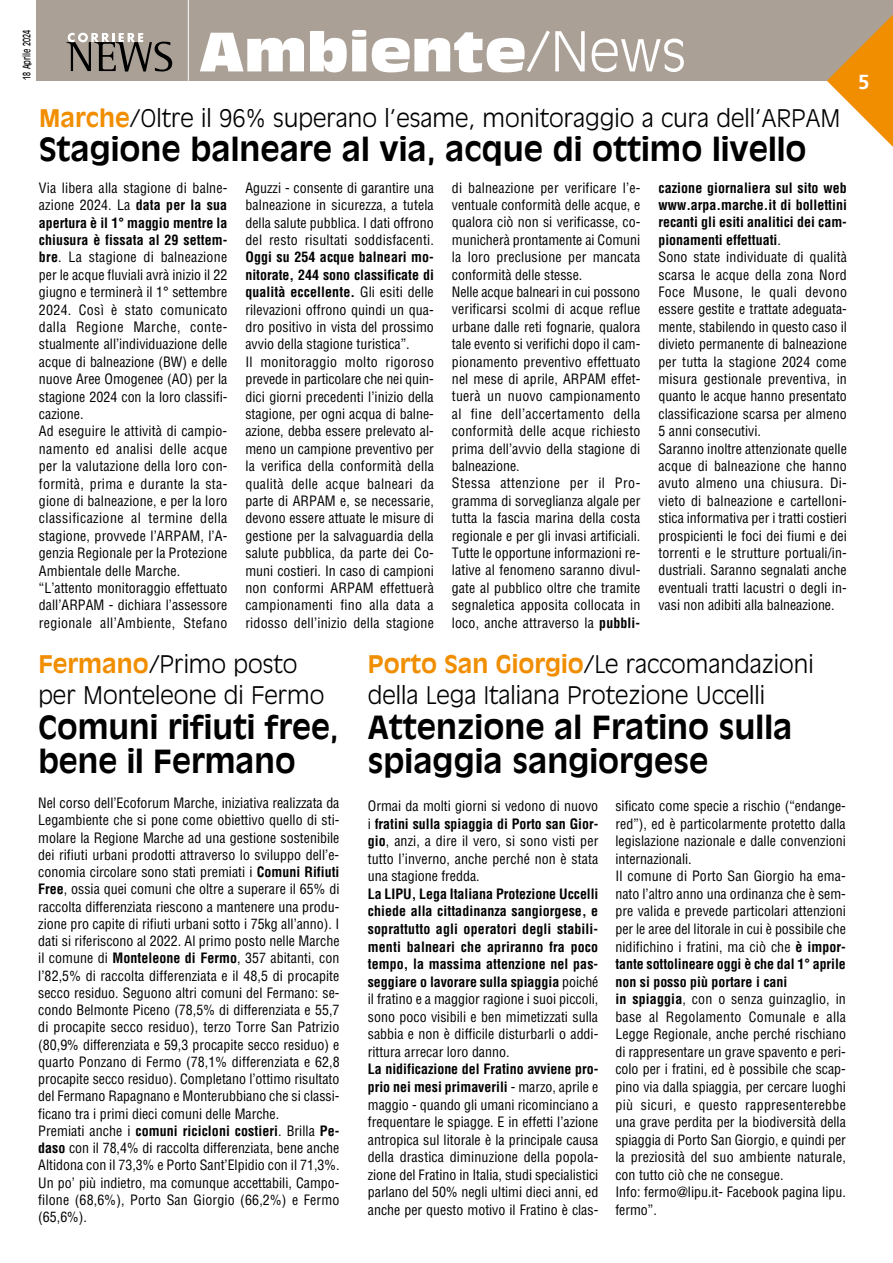
<style>
.page{position:relative;width:893px;height:1263px;background:#fff}
.page>*{position:absolute;margin:0;border:0;box-sizing:border-box;transform-origin:0 0}
.t1{font:54.3px "Antique Olive LT Compact";color:#fff}
.t2{font:700 31.5px/34.5px "Antique Olive LT";color:#000}
.t3{font:300 24px/31.5px "Antique Olive LT";color:#000}
.t4{font:700 20.4px "Frutiger LT";color:#fff}
.t5{font:condensed 13.95px/17.4px "Helvetica LT";color:#000}
.t6{font:700 condensed 13.95px/17.5px "Helvetica LT";color:#000;text-align:justify}
.t7{font:10.2px "Antique Olive LT";color:#000;scale:.7 1}
.s1{font-family:"Antique Olive LT";font-weight:300}
.s2{font-weight:700;color:#f18e00}
.s3{font-weight:700}
.s4{font-weight:400}
</style>
<div class="page">
<div style="left:36px;top:0;width:857px;height:81px;background:#aaa096"></div>
<svg style="left:827px;top:15px;width:66px;height:132px"></svg>
<svg style="left:67px;top:33px;width:105px;height:39px"></svg>
<hr style="left:188px;top:0;width:1px;height:81px;background:#fff">
<p class="t7" style="left:21px;top:80px;width:72px;rotate:-90deg">18 Aprile 2024</p>
<h1 class="t1" style="left:199px;top:19px;width:488px">Ambiente<span class="s1">/News</span></h1>
<h3 class="t3" style="left:39px;top:103px;width:803px"><span class="s2">Marche</span>/Oltre il 96% superano l’esame, monitoraggio a cura dell’ARPAM</h3>
<h2 class="t2" style="left:39px;top:133px;width:769px">Stagione balneare al via, acque di ottimo livello</h2>
<p class="t5" style="left:39px;top:179px;width:190px">Via libera alla stagione di balne&shy;azione 2024. La <span class="s3">data per la sua apertura è il 1° maggio mentre la chiusura è fissata al 29 settem&shy;bre</span>. La stagione di balneazione per le acque fluviali avrà inizio il 22 giugno e terminerà il 1° settembre<br>2024. Così è stato comunicato dalla Regione Marche, conte&shy;stualmente all’individuazione delle acque di balneazione (BW) e delle nuove Aree Omogenee (AO) per la stagione 2024 con la loro classifi&shy;cazione.<br>Ad eseguire le attività di campio&shy;namento ed analisi delle acque per la valutazione della loro con&shy;formità, prima e durante la sta&shy;gione di balneazione, e per la loro classificazione al termine della stagione, provvede l’ARPAM, l’A&shy;genzia Regionale per la Protezione<br>Ambientale delle Marche. “L’attento monitoraggio effettuato dall’ARPAM - dichiara l’assessore regionale all’Ambiente, Stefano</p>
<p class="t5" style="left:245px;top:179px;width:190px;text-align:justify">Aguzzi - consente di garantire una balneazione in sicurezza, a tutela della salute pubblica. I dati offrono del resto risultati soddisfacenti.</p>
<p class="t5" style="left:245px;top:248px;width:190px"><span class="s3">Oggi su 254 acque balneari mo&shy;nitorate, 244 sono classificate di qualità eccellente.</span> Gli esiti delle rilevazioni offrono quindi un qua&shy;dro positivo in vista del prossimo avvio della stagione turistica”.<br>Il monitoraggio molto rigoroso prevede in particolare che nei quin&shy;dici giorni precedenti l’inizio della stagione, per ogni acqua di balne&shy;azione, debba essere prelevato al&shy;meno un campione preventivo per la verifica della conformità della qualità delle acque balneari da parte di ARPAM e, se necessarie, devono essere attuate le misure di gestione per la salvaguardia della salute pubblica, da parte dei Co&shy;muni costieri. In caso di campioni non conformi ARPAM effettuerà campionamenti fino alla data a ridosso dell’inizio della stagione</p>
<p class="t5" style="left:452px;top:179px;width:190px">di balneazione per verificare l’e&shy;ventuale conformità delle acque, e qualora ciò non si verificasse, co&shy;municherà prontamente ai Comuni la loro preclusione per mancata conformità delle stesse.<br>Nelle acque balneari in cui possono verificarsi scolmi di acque reflue urbane dalle reti fognarie, qualora tale evento si verifichi dopo il cam&shy;pionamento preventivo effettuato nel mese di aprile, ARPAM effet&shy;tuerà un nuovo campionamento al fine dell’accertamento della conformità delle acque richiesto prima dell’avvio della stagione di balneazione.<br>Stessa attenzione per il Pro&shy;gramma di sorveglianza algale per tutta la fascia marina della costa regionale e per gli invasi artificiali.<br>Tutte le opportune informazioni re&shy;lative al fenomeno saranno divul&shy;gate al pubblico oltre che tramite segnaletica apposita collocata in loco, anche attraverso la <span class="s3">pubbli-</span></p>
<p class="t5" style="left:658px;top:179px;width:190px"><span class="s3">cazione giornaliera sul sito web www.arpa.marche.it di bollettini recanti gli esiti analitici dei cam&shy;pionamenti effettuati</span>.<br>Sono state individuate di qualità scarsa le acque della zona Nord Foce Musone, le quali devono essere gestite e trattate adeguata&shy;mente, stabilendo in questo caso il divieto permanente di balneazione per tutta la stagione 2024 come misura gestionale preventiva, in quanto le acque hanno presentato classificazione scarsa per almeno 5 anni consecutivi.<br>Saranno inoltre attenzionate quelle acque di balneazione che hanno avuto almeno una chiusura. Di&shy;vieto di balneazione e cartelloni&shy;stica informativa per i tratti costieri prospicienti le foci dei fiumi e dei torrenti e le strutture portuali/in&shy;dustriali. Saranno segnalati anche eventuali tratti lacustri o degli in&shy;vasi non adibiti alla balneazione.</p>
<h3 class="t3" style="left:38px;top:649px;width:288px"><span class="s2">Fermano</span>/Primo posto per Monteleone di Fermo</h3>
<h2 class="t2" style="left:38px;top:710px;width:302px">Comuni rifiuti free, bene il Fermano</h2>
<p class="t5" style="left:38px;top:794px;width:303px">Nel corso dell’Ecoforum Marche, iniziativa realizzata da Legambiente che si pone come obiettivo quello di sti&shy;molare la Regione Marche ad una gestione sostenibile dei rifiuti urbani prodotti attraverso lo sviluppo dell’e&shy;conomia circolare sono stati premiati i <span class="s3">Comuni Rifiuti Free</span>, ossia quei comuni che oltre a superare il 65% di raccolta differenziata riescono a mantenere una produ&shy;zione pro capite di rifiuti urbani sotto i 75kg all’anno). I dati si riferiscono al 2022. Al primo posto nelle Marche il comune di <span class="s3">Monteleone di Fermo</span>, 357 abitanti, con l’82,5% di raccolta differenziata e il 48,5 di procapite secco residuo. Seguono altri comuni del Fermano: se&shy;condo Belmonte Piceno (78,5% di differenziata e 55,7 di procapite secco residuo), terzo Torre San Patrizio (80,9% differenziata e 59,3 procapite secco residuo) e quarto Ponzano di Fermo (78,1% differenziata e 62,8 procapite secco residuo). Completano l’ottimo risultato del Fermano Rapagnano e Monterubbiano che si classi&shy;ficano tra i primi dieci comuni delle Marche.<br>Premiati anche i <span class="s3">comuni ricicloni costieri</span>. Brilla <span class="s3">Pe&shy;daso</span> con il 78,4% di raccolta differenziata, bene anche Altidona con il 73,3% e Porto Sant’Elpidio con il 71,3%.<br>Un po’ più indietro, ma comunque accettabili, Campo&shy;filone (68,6%), Porto San Giorgio (66,2%) e Fermo (65,6%).</p>
<h3 class="t3" style="left:368px;top:649px;width:448px"><span class="s2">Porto San Giorgio</span>/Le raccomandazioni della Lega Italiana Protezione Uccelli</h3>
<h2 class="t2" style="left:368px;top:710px;width:426px">Attenzione al Fratino sulla spiaggia sangiorgese</h2>
<p class="t5" style="left:368px;top:797px;width:232px;text-align:justify">Ormai da molti giorni si vedono di nuovo i <span class="s3">fratini sulla spiaggia di Porto san Gior&shy;gio</span>, anzi, a dire il vero, si sono visti per tutto l’inverno, anche perché non è stata una stagione fredda.</p>
<p class="t6" style="left:368px;top:885px;width:232px">La LIPU, Lega Italiana Protezione Uccelli chiede alla cittadinanza sangiorgese, e soprattutto agli operatori degli stabili&shy;menti balneari che apriranno fra poco tempo, la massima attenzione nel pas&shy;seggiare o lavorare sulla spiaggia <span class="s4">poiché il fratino e a maggior ragione i suoi piccoli, sono poco visibili e ben mimetizzati sulla sabbia e non è difficile disturbarli o addi&shy;rittura arrecar loro danno.</span></p>
<p class="t5" style="left:368px;top:1060px;width:232px;text-align:justify"><span class="s3">La nidificazione del Fratino avviene pro&shy;prio nei mesi primaverili</span> - marzo, aprile e maggio - quando gli umani ricominciano a frequentare le spiagge. E in effetti l’azione antropica sul litorale è la principale causa della drastica diminuzione della popola&shy;zione del Fratino in Italia, studi specialistici parlano del 50% negli ultimi dieci anni, ed anche per questo motivo il Fratino è clas-</p>
<p class="t5" style="left:615px;top:797px;width:232px">sificato come specie a rischio (“endange&shy;red”), ed è particolarmente protetto dalla legislazione nazionale e dalle convenzioni internazionali.<br>Il comune di Porto San Giorgio ha ema&shy;nato l’altro anno una ordinanza che è sem&shy;pre valida e prevede particolari attenzioni per le aree del litorale in cui è possibile che nidifichino i fratini, ma ciò che <span class="s3">è impor&shy;tante sottolineare oggi è che dal 1° aprile non si posso più portare i cani<br>in spiaggia</span>, con o senza guinzaglio, in base al Regolamento Comunale e alla Legge Regionale, anche perché rischiano di rappresentare un grave spavento e peri&shy;colo per i fratini, ed è possibile che scap&shy;pino via dalla spiaggia, per cercare luoghi più sicuri, e questo rappresenterebbe una grave perdita per la biodiversità della spiaggia di Porto San Giorgio, e quindi per la preziosità del suo ambiente naturale, con tutto ciò che ne consegue.<br>Info: fermo@lipu.it- Facebook pagina lipu. fermo”.</p>
<h3 class="t4" style="left:858px;top:70px;width:13px">5</h3>
</div>
